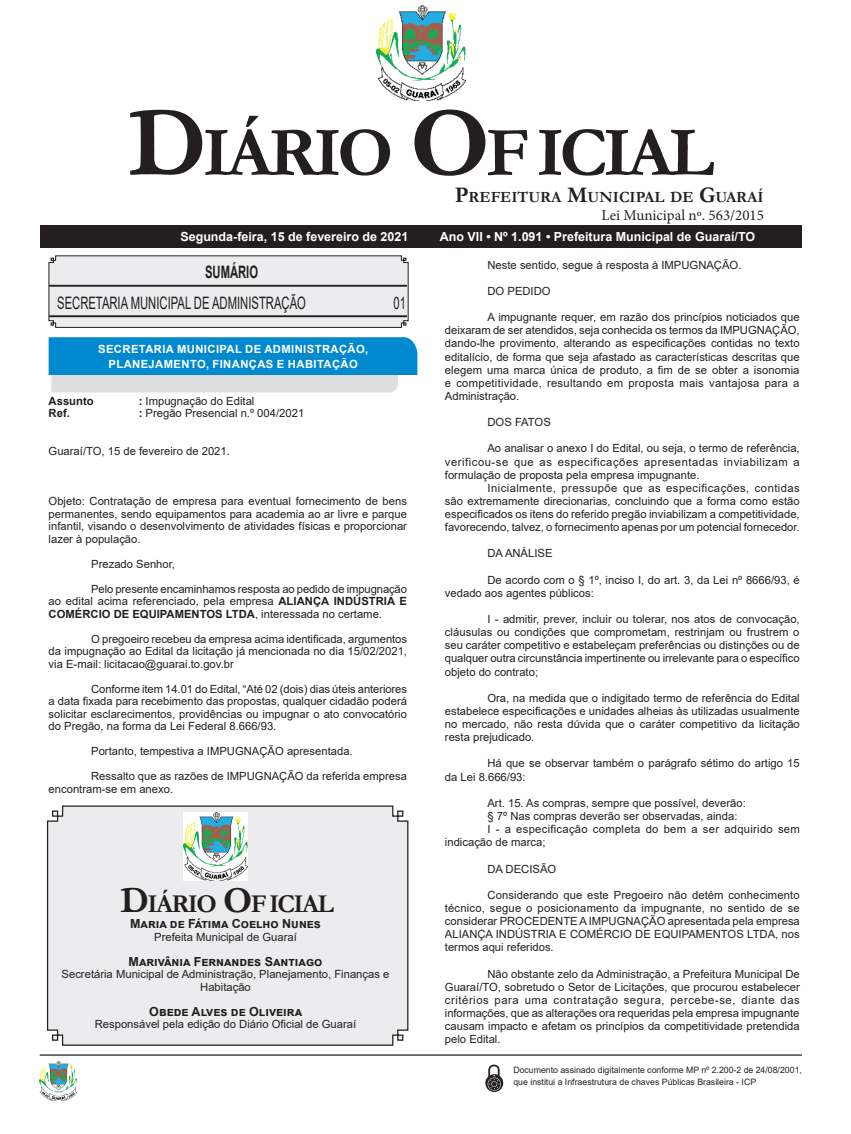
<style>
.page{position:relative;width:851px;height:1134px;background:#fff}
.page>*{position:absolute;margin:0;border:0;box-sizing:border-box;transform-origin:0 0}
.CORPO_DE_TEXTO{font:700 70.88px "Garamond";letter-spacing:-.06em;color:#231f20}
.CORPO_DE_TEXTO-2{font:700 25.88px "Garamond";letter-spacing:-.06em;color:#231f20}
.Nome_Secretário{font:17.12px "Arial";color:#231f20;scale:.66 1}
.Nome_Secretário-2{font:700 17.12px "Arial";color:#231f20;scale:.66 1}
.CORPO_DE_TEXTO-3{font:700 15.62px "Garamond";color:#231f20}
.t1{font:15px "Minion Pro";color:#231f20}
.t2{font:700 12.5px "Arial";color:#fff}
.Assinatura{font:700 12.5px "Arial";color:#231f20}
.CORPO_DE_TEXTO-4{font:11.25px/13.1px "Arial";color:#231f20;text-align:justify}
.SEM_PARAGRAFO{font:11.25px/12.5px "Arial";color:#231f20;text-align:justify}
.Assinatura-2{font:11.25px/12.5px "Arial";color:#231f20;text-align:center}
.Chancela2{font:700 11.25px/15px "Arial";letter-spacing:.035em;color:#fff;text-align:center}
.CORPO_DE_TEXTO-5{font:11.25px/13.1px "Arial";letter-spacing:.025em;color:#231f20}
.SEM_PARAGRAFO-2{font:700 11.25px "Arial";color:#231f20}
.CORPO_DE_TEXTO-6{font:8.75px/12.5px "Arial";color:#231f20}
.s1{font-size:101.25px}
.s2{font-size:22.38px}
.s3{font-weight:700}
.s4{font-size:36.88px}
</style>
<div class="page">
<div style="left:40px;top:225px;width:761px;height:22px;background:#231f20"></div>
<hr style="left:40px;top:1054px;width:761px;height:2px;background:#231f20">
<img style="left:376px;top:5px;width:89px;height:95px">
<img style="left:40px;top:1061px;width:37px;height:39px">
<svg style="left:485px;top:1065px;width:18px;height:27px"></svg>
<div style="left:46px;top:805px;width:363px;height:241px;background:#ececee"></div>
<img style="left:183px;top:812px;width:64px;height:68px">
<svg style="left:48px;top:255px;width:360px;height:73px;background:#dadadc"></svg>
<svg style="left:49px;top:337px;width:368px;height:55px;background:#46a4d4"></svg>
<p class="CORPO_DE_TEXTO" style="left:128px;top:105px;width:587px"><span class="s1">D</span>IÁRIO <span class="s1">O</span>F ICIAL</p>
<p class="CORPO_DE_TEXTO-3" style="left:455px;top:186px;width:310px"><span class="s2">P</span>REFEITURA <span class="s2">M</span>UNICIPAL DE <span class="s2">G</span>UARAÍ</p>
<p class="t1" style="left:601px;top:205px;width:164px">Lei Municipal nº. 563/2015</p>
<p class="t2" style="left:180px;top:228px;width:229px">Segunda-feira, 15 de fevereiro de 2021</p>
<p class="t2" style="left:439px;top:228px;width:317px">Ano VII • Nº 1.091 • Prefeitura Municipal de Guaraí/TO</p>
<p class="Nome_Secretário-2" style="left:205px;top:260px;width:82px">SUMÁRIO</p>
<p class="Nome_Secretário" style="left:57px;top:291px;width:378px">SECRETARIA MUNICIPAL DE ADMINISTRAÇÃO</p>
<p class="Nome_Secretário" style="left:393px;top:291px;width:20px">01</p>
<p class="Chancela2" style="left:98px;top:341px;width:271px">SECRETARIA MUNICIPAL DE ADMINISTRAÇÃO,<br>PLANEJAMENTO, FINANÇAS E HABITAÇÃO</p>
<p class="SEM_PARAGRAFO-2" style="left:49px;top:393px;width:46px">Assunto</p>
<p class="SEM_PARAGRAFO" style="left:139px;top:395px;width:117px"><span class="s3">:</span> Impugnação do Edital</p>
<p class="SEM_PARAGRAFO-2" style="left:49px;top:406px;width:23px">Ref.</p>
<p class="SEM_PARAGRAFO" style="left:139px;top:407px;width:167px"><span class="s3">:</span> Pregão Presencial n.º 004/2021</p>
<p class="SEM_PARAGRAFO" style="left:49px;top:445px;width:183px">Guaraí/TO, 15 de fevereiro de 2021.</p>
<p class="SEM_PARAGRAFO" style="left:49px;top:495px;width:360px">Objeto: Contratação de empresa para eventual fornecimento de bens permanentes, sendo equipamentos para academia ao ar livre e parque infantil, visando o desenvolvimento de atividades físicas e proporcionar lazer à população.</p>
<p class="CORPO_DE_TEXTO-4" style="left:91px;top:557px;width:85px">Prezado Senhor,</p>
<p class="CORPO_DE_TEXTO-4" style="left:49px;top:582px;width:360px;line-height:12.5px;text-indent:43px">Pelo presente encaminhamos resposta ao pedido de impugnação ao edital acima referenciado, pela empresa <span class="s3">ALIANÇA INDÚSTRIA E COMÉRCIO DE EQUIPAMENTOS LTDA</span>, interessada no certame.</p>
<p class="CORPO_DE_TEXTO-4" style="left:49px;top:632px;width:360px;line-height:12.5px;text-indent:43px">O pregoeiro recebeu da empresa acima identificada, argumentos da impugnação ao Edital da licitação já mencionada no dia 15/02/2021, via E-mail: licitacao@guarai.to.gov.br</p>
<p class="CORPO_DE_TEXTO-4" style="left:49px;top:682px;width:360px;line-height:12.5px;text-indent:43px">Conforme item 14.01 do Edital, “Até 02 (dois) dias úteis anteriores a data fixada para recebimento das propostas, qualquer cidadão poderá solicitar esclarecimentos, providências ou impugnar o ato convocatório do Pregão, na forma da Lei Federal 8.666/93.</p>
<p class="CORPO_DE_TEXTO-4" style="left:91px;top:744px;width:263px">Portanto, tempestiva a IMPUGNAÇÃO apresentada.</p>
<p class="CORPO_DE_TEXTO-4" style="left:49px;top:770px;width:360px;line-height:12.5px;text-indent:43px">Ressalto que as razões de IMPUGNAÇÃO da referida empresa encontram-se em anexo.</p>
<p class="CORPO_DE_TEXTO-2" style="left:120px;top:886px;width:215px"><span class="s4">D</span>IÁRIO <span class="s4">O</span>F ICIAL</p>
<p class="Assinatura" style="left:130px;top:915px;width:192px">Maria de Fátima Coelho Nunes</p>
<p class="Assinatura-2" style="left:154px;top:930px;width:144px">Prefeita Municipal de Guaraí</p>
<p class="Assinatura" style="left:128px;top:952px;width:195px">Marivânia Fernandes Santiago</p>
<p class="Assinatura-2" style="left:62px;top:968px;width:329px">Secretária Municipal de Administração, Planejamento, Finanças e<br>Habitação</p>
<p class="Assinatura" style="left:149px;top:1002px;width:154px">Obede Alves de Oliveira</p>
<p class="Assinatura-2" style="left:95px;top:1018px;width:263px">Responsável pela edição do Diário Oficial de Guaraí</p>
<p class="CORPO_DE_TEXTO-4" style="left:487px;top:258px;width:255px">Neste sentido, segue à resposta à IMPUGNAÇÃO.</p>
<p class="CORPO_DE_TEXTO-4" style="left:487px;top:284px;width:65px">DO PEDIDO</p>
<p class="CORPO_DE_TEXTO-4" style="left:445px;top:311px;width:356px;text-indent:43px">A impugnante requer, em razão dos princípios noticiados que deixaram de ser atendidos, seja conhecida os termos da IMPUGNAÇÃO, dando-lhe provimento, alterando as especificações contidas no texto editalício, de forma que seja afastado as características descritas que elegem uma marca única de produto, a fim de se obter a isonomia e competitividade, resultando em proposta mais vantajosa para a Administração.</p>
<p class="CORPO_DE_TEXTO-4" style="left:487px;top:416px;width:65px">DOS FATOS</p>
<p class="CORPO_DE_TEXTO-4" style="left:445px;top:442px;width:356px;text-indent:43px">Ao analisar o anexo I do Edital, ou seja, o termo de referência, verificou-se que as especificações apresentadas inviabilizam a formulação de proposta pela empresa impugnante.</p>
<p class="CORPO_DE_TEXTO-4" style="left:445px;top:481px;width:356px;text-indent:43px">Inicialmente, pressupõe que as especificações, contidas são extremamente direcionarias, concluindo que a forma como estão especificados os itens do referido pregão inviabilizam a competitividade, favorecendo, talvez, o fornecimento apenas por um potencial fornecedor.</p>
<p class="CORPO_DE_TEXTO-4" style="left:487px;top:547px;width:67px">DA ANÁLISE</p>
<p class="CORPO_DE_TEXTO-4" style="left:445px;top:573px;width:356px;text-indent:43px">De acordo com o § 1º, inciso I, do art. 3, da Lei nº 8666/93, é vedado aos agentes públicos:</p>
<p class="CORPO_DE_TEXTO-4" style="left:445px;top:612px;width:356px;text-indent:43px">I - admitir, prever, incluir ou tolerar, nos atos de convocação, cláusulas ou condições que comprometam, restrinjam ou frustrem o seu caráter competitivo e estabeleçam preferências ou distinções ou de qualquer outra circunstância impertinente ou irrelevante para o específico objeto do contrato;</p>
<p class="CORPO_DE_TEXTO-4" style="left:445px;top:691px;width:356px;text-indent:43px">Ora, na medida que o indigitado termo de referência do Edital estabelece especificações e unidades alheias às utilizadas usualmente no mercado, não resta dúvida que o caráter competitivo da licitação resta prejudicado.</p>
<p class="CORPO_DE_TEXTO-4" style="left:445px;top:757px;width:356px;text-indent:43px">Há que se observar também o parágrafo sétimo do artigo 15 da Lei 8.666/93:</p>
<p class="CORPO_DE_TEXTO-4" style="left:487px;top:796px;width:260px">Art. 15. As compras, sempre que possível, deverão:</p>
<p class="CORPO_DE_TEXTO-4" style="left:487px;top:809px;width:251px">§ 7º Nas compras deverão ser observadas, ainda:</p>
<p class="CORPO_DE_TEXTO-5" style="left:445px;top:822px;width:356px;text-indent:43px">I - a especificação completa do bem a ser adquirido sem indicação de marca;</p>
<p class="CORPO_DE_TEXTO-4" style="left:487px;top:862px;width:70px">DA DECISÃO</p>
<p class="CORPO_DE_TEXTO-4" style="left:445px;top:888px;width:356px;text-indent:43px">Considerando que este Pregoeiro não detém conhecimento técnico, segue o posicionamento da impugnante, no sentido de se considerar PROCEDENTE A IMPUGNAÇÃO apresentada pela empresa ALIANÇA INDÚSTRIA E COMÉRCIO DE EQUIPAMENTOS LTDA, nos termos aqui referidos.</p>
<p class="CORPO_DE_TEXTO-4" style="left:445px;top:967px;width:356px;text-indent:43px">Não obstante zelo da Administração, a Prefeitura Municipal De Guaraí/TO, sobretudo o Setor de Licitações, que procurou estabelecer critérios para uma contratação segura, percebe-se, diante das informações, que as alterações ora requeridas pela empresa impugnante causam impacto e afetam os princípios da competitividade pretendida pelo Edital.</p>
<p class="CORPO_DE_TEXTO-6" style="left:513px;top:1063px;width:290px">Documento assinado digitalmente conforme MP nº 2.200-2 de 24/08/2001, que institui a Infraestrutura de chaves Públicas Brasileira - ICP</p>
</div>
